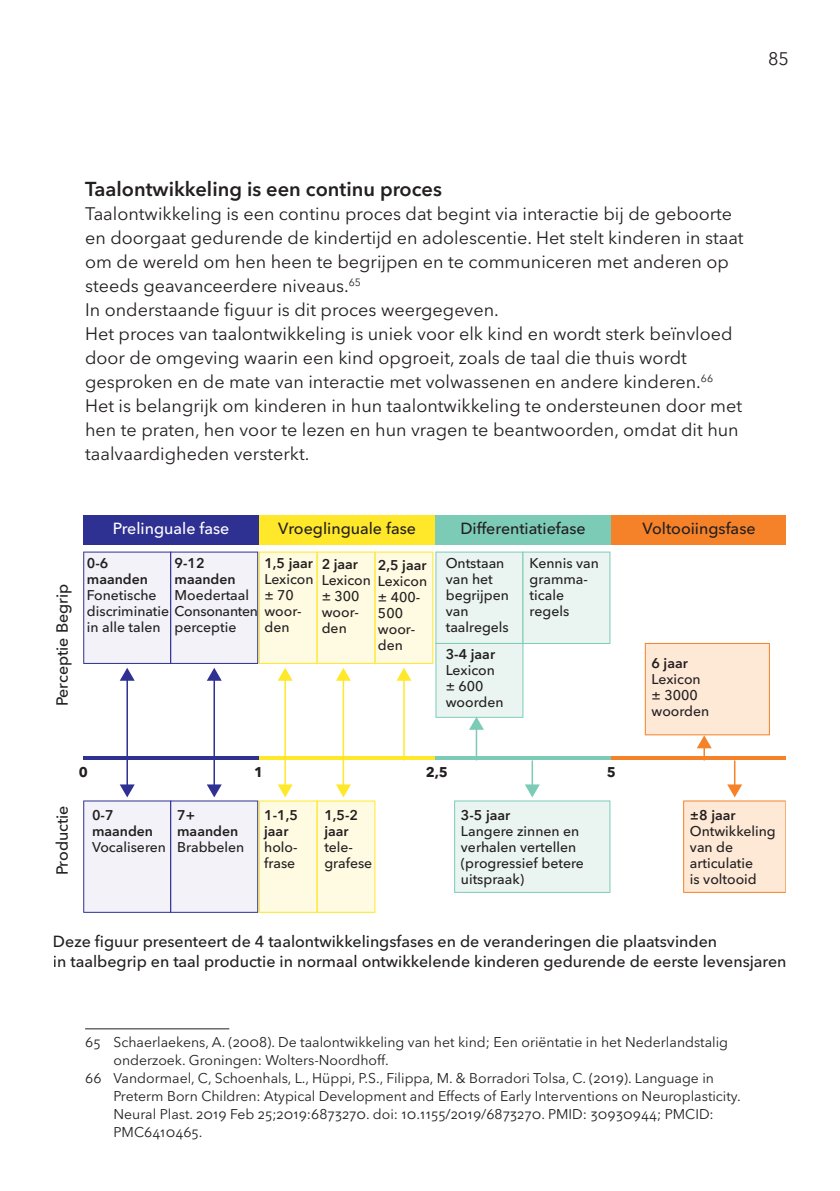
<style>
.page{position:relative;width:840px;height:1191px;background:#fff}
.page>*{position:absolute;margin:0;border:0;box-sizing:border-box;transform-origin:0 0}
.t1{font:600 20px "Avenir Next LT Pro";color:#231f20}
.t2{font:18px/24px "Avenir Next LT Pro";color:#231f20}
.t3{font:500 16px/20px "Avenir Next LT Pro";color:#231f20}
.t4{font:500 16px "Avenir Next LT Pro";color:#fff}
.t5{font:14px "Avenir Next LT Pro";color:#231f20}
.t6{font:500 14px/16px "Avenir Next LT Pro";color:#231f20}
.t7{font:600 14px/16px "Avenir Next LT Pro";color:#231f20}
.t8{font:700 14px "Avenir Next LT Pro";color:#231f20}
</style>
<div class="page">
<div style="left:83px;top:515px;width:176px;height:30px;background:#2e3092"></div>
<div style="left:259px;top:515px;width:176px;height:30px;background:#ffe82a"></div>
<div style="left:435px;top:515px;width:175px;height:30px;background:#7ccbb7"></div>
<div style="left:610px;top:515px;width:175px;height:30px;background:#f58229"></div>
<hr style="left:83px;top:756px;width:176px;height:4px;background:#2e3092">
<hr style="left:259px;top:756px;width:176px;height:4px;background:#ffe82a">
<hr style="left:435px;top:756px;width:175px;height:4px;background:#7ccbb7">
<hr style="left:610px;top:756px;width:175px;height:4px;background:#f58229">
<hr style="left:126px;top:678px;width:2px;height:108px;background:#2e3092">
<hr style="left:213px;top:678px;width:2px;height:108px;background:#2e3092">
<hr style="left:284px;top:678px;width:2px;height:108px;background:#ffe82a">
<hr style="left:342px;top:678px;width:2px;height:108px;background:#ffe82a">
<svg style="left:83px;top:784px;width:292px;height:128px"></svg>
<hr style="left:403px;top:678px;width:1px;height:82px;background:#ffe82a">
<hr style="left:475px;top:727px;width:2px;height:33px;background:#7ccbb7">
<svg style="left:83px;top:551px;width:527px;height:179px"></svg>
<svg style="left:644px;top:643px;width:125px;height:113px"></svg>
<hr style="left:733px;top:760px;width:2px;height:26px;background:#f58229">
<svg style="left:683px;top:784px;width:102px;height:109px;background:#fde7d4"></svg>
<svg style="left:454px;top:760px;width:156px;height:133px"></svg>
<hr style="left:85px;top:1028px;width:144px;height:1px;background:#231f20">
<p class="t2" style="left:767px;top:47px;width:22px">85</p>
<p class="t1" style="left:85px;top:177px;width:358px">Taalontwikkeling is een continu proces</p>
<p class="t2" style="left:85px;top:201px;width:659px">Taalontwikkeling is een continu proces dat begint via interactie bij de geboorte en doorgaat gedurende de kindertijd en adolescentie. Het stelt kinderen in staat om de wereld om hen heen te begrijpen en te communiceren met anderen op steeds geavanceerdere niveaus.<sup>65<br></sup>In onderstaande figuur is dit proces weergegeven.<br>Het proces van taalontwikkeling is uniek voor elk kind en wordt sterk beïnvloed door de omgeving waarin een kind opgroeit, zoals de taal die thuis wordt gesproken en de mate van interactie met volwassenen en andere kinderen.<sup>66<br></sup>Het is belangrijk om kinderen in hun taalontwikkeling te ondersteunen door met hen te praten, hen voor te lezen en hun vragen te beantwoorden, omdat dit hun taalvaardigheden versterkt.</p>
<p class="t3" style="left:52px;top:706px;width:124px;rotate:-90deg">Perceptie Begrip</p>
<p class="t4" style="left:113px;top:518px;width:118px">Prelinguale fase</p>
<p class="t3" style="left:278px;top:518px;width:139px">Vroeglinguale fase</p>
<p class="t3" style="left:460px;top:518px;width:127px">Differentiatiefase</p>
<p class="t3" style="left:642px;top:518px;width:115px">Voltooiingsfase</p>
<p class="t7" style="left:87px;top:555px;width:63px">0-6 maanden</p>
<p class="t6" style="left:87px;top:587px;width:216px">Fonetische<br>discriminatie Consonanten woor&shy;in alle talen</p>
<p class="t7" style="left:174px;top:555px;width:63px">9-12 maanden</p>
<p class="t6" style="left:174px;top:587px;width:76px">Moedertaal</p>
<p class="t6" style="left:174px;top:619px;width:63px">perceptie</p>
<p class="t7" style="left:264px;top:555px;width:50px">1,5 jaar</p>
<p class="t6" style="left:264px;top:571px;width:51px">Lexicon ± 70</p>
<p class="t6" style="left:264px;top:619px;width:27px">den</p>
<p class="t7" style="left:321px;top:556px;width:38px">2 jaar</p>
<p class="t6" style="left:321px;top:572px;width:51px">Lexicon ± 300 woor&shy;den</p>
<p class="t7" style="left:378px;top:557px;width:50px">2,5 jaar</p>
<p class="t6" style="left:378px;top:573px;width:51px">Lexicon ± 400-<br>500 woor&shy;den</p>
<p class="t6" style="left:445px;top:555px;width:65px">Ontstaan van het begrijpen van taalregels</p>
<p class="t7" style="left:445px;top:646px;width:51px">3-4 jaar</p>
<p class="t6" style="left:445px;top:662px;width:59px">Lexicon ± 600 woorden</p>
<p class="t6" style="left:529px;top:555px;width:71px">Kennis van gramma&shy;ticale regels</p>
<p class="t7" style="left:651px;top:655px;width:38px">6 jaar</p>
<p class="t6" style="left:651px;top:671px;width:59px">Lexicon ± 3000 woorden</p>
<p class="t3" style="left:52px;top:875px;width:71px;rotate:-90deg">Productie</p>
<p class="t8" style="left:79px;top:764px;width:11px">0</p>
<p class="t8" style="left:254px;top:764px;width:11px">1</p>
<p class="t8" style="left:425px;top:764px;width:24px">2,5</p>
<p class="t8" style="left:606px;top:764px;width:11px">5</p>
<p class="t7" style="left:264px;top:806px;width:35px">1-1,5 jaar</p>
<p class="t6" style="left:264px;top:838px;width:35px">holo&shy;frase</p>
<p class="t7" style="left:324px;top:806px;width:35px">1,5-2 jaar</p>
<p class="t6" style="left:324px;top:838px;width:49px">tele&shy;grafese</p>
<p class="t7" style="left:92px;top:806px;width:63px">0-7 maanden</p>
<p class="t6" style="left:92px;top:838px;width:75px">Vocaliseren</p>
<p class="t7" style="left:460px;top:806px;width:51px">3-5 jaar</p>
<p class="t6" style="left:460px;top:822px;width:124px">Langere zinnen en verhalen vertellen (progressief betere uitspraak)</p>
<p class="t7" style="left:177px;top:806px;width:63px">7+ maanden</p>
<p class="t6" style="left:177px;top:838px;width:69px">Brabbelen</p>
<p class="t7" style="left:689px;top:806px;width:47px">±8 jaar</p>
<p class="t6" style="left:689px;top:822px;width:87px">Ontwikkeling van de articulatie<br>is voltooid</p>
<p class="t3" style="left:53px;top:931px;width:734px">Deze figuur presenteert de 4 taalontwikkelingsfases en de veranderingen die plaatsvinden<br>in taalbegrip en taal productie in normaal ontwikkelende kinderen gedurende de eerste levensjaren</p>
<p class="t5" style="left:85px;top:1033px;width:644px">65 Schaerlaekens, A. (2008). De taalontwikkeling van het kind; Een oriëntatie in het Nederlandstalig</p>
<p class="t5" style="left:113px;top:1051px;width:277px">onderzoek. Groningen: Wolters-Noordhoff.</p>
<p class="t5" style="left:85px;top:1069px;width:630px">66 Vandormael, C, Schoenhals, L., Hüppi, P.S., Filippa, M. &amp; Borradori Tolsa, C. (2019). Language in</p>
<p class="t5" style="left:113px;top:1087px;width:628px">Preterm Born Children: Atypical Development and Effects of Early Interventions on Neuroplasticity.</p>
<p class="t5" style="left:113px;top:1105px;width:601px">Neural Plast. 2019 Feb 25;2019:6873270. doi: 10.1155/2019/6873270. PMID: 30930944; PMCID:</p>
<p class="t5" style="left:113px;top:1123px;width:90px">PMC6410465.</p>
</div>
